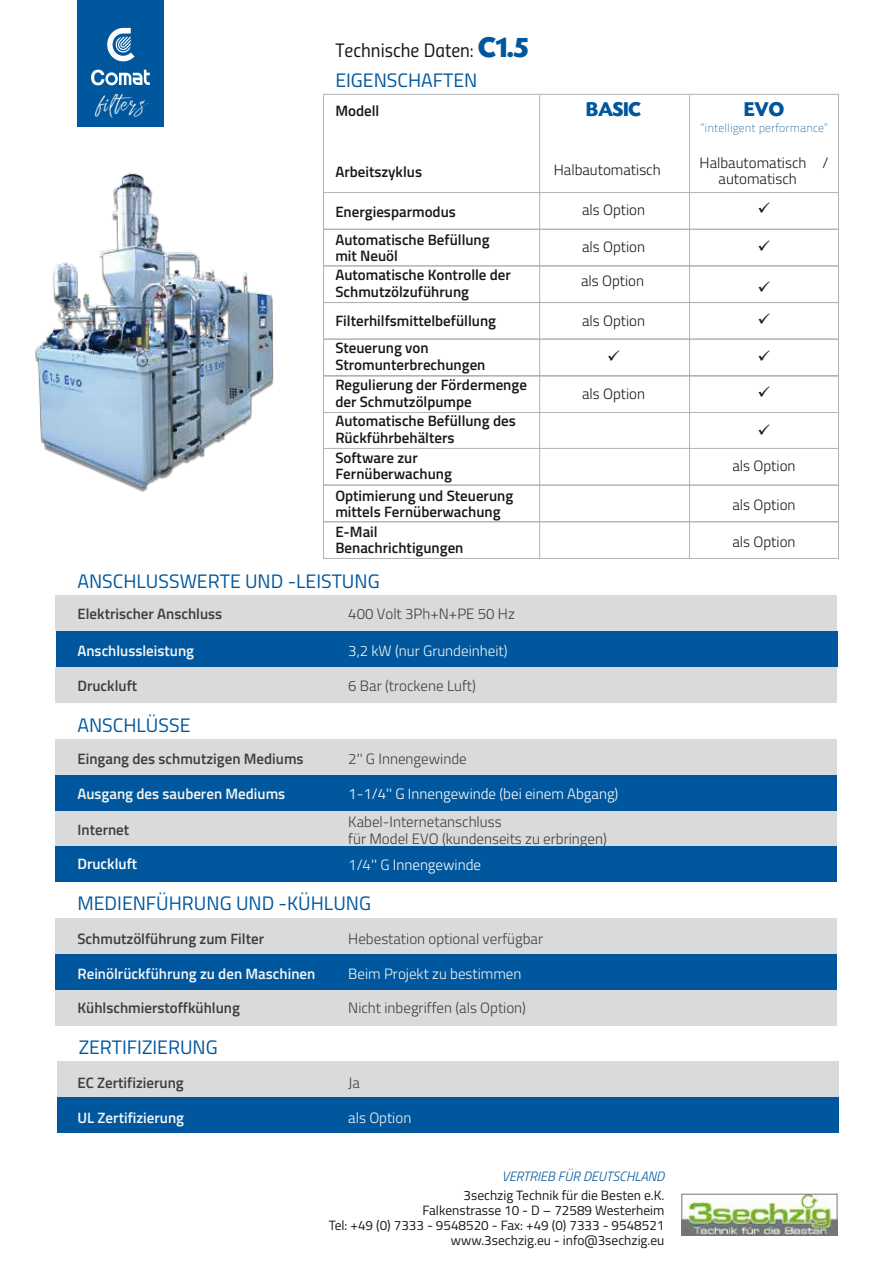
<style>
.page{position:relative;width:893px;height:1263px;background:#fff}
.page>*{position:absolute;margin:0;border:0;box-sizing:border-box;transform-origin:0 0}
.t1{font:700 21px "Today SHOP";color:#00579d}
.t2{font:700 21px "Today SHOP";color:#01569b}
.t3{font:19.5px "Titillium";color:#00579d}
.t4{font:19.5px "Titillium Regular Upright";color:#1a171c}
.t5{font:19.2px "Dreamlight Typeface Free Demo";letter-spacing:.065em;color:#f6f6f6}
.t6{font:600 15px/16.5px "Titillium";color:#1a171c}
.t7{font:300 15px/16.5px "Titillium";color:#3e3d40}
.t8{font:600 15px "Titillium";color:#3e3d40}
.t9{font:300 15px/16.5px "Titillium";color:#1a171c}
.t10{font:600 15px "Titillium";color:#f6f6f6}
.t11{font:300 15px "Titillium";color:#fff}
.t12{font:300 15px "Titillium";color:#f6f6f6}
.t13{font:600 15px "Titillium";color:#fff}
.t14{font:13.5px/15px "Titillium";color:#1a171c;text-align:right}
.t15{font:italic 300 13.5px "Titillium";color:#00579d}
.t16{font:12px "Titillium Title 20";color:#00579d}
.s1{font-family:"Today SHOP";font-weight:700;font-size:30px;color:#00579d}
.s2{color:#f6f6f6}
</style>
<div class="page">
<div style="left:77px;top:0;width:87px;height:127px;background:#00579d"></div>
<svg style="left:107px;top:28px;width:28px;height:34px"></svg>
<svg style="left:91px;top:70px;width:59px;height:15px"></svg>
<img style="left:684px;top:1196px;width:151px;height:37px">
<div style="left:682px;top:1194px;width:155px;height:41px;border:1px solid #727878"></div>
<div style="left:56px;top:595px;width:781px;height:36px;background:#d9dadb"></div>
<div style="left:56px;top:631px;width:781px;height:36px;background:#00579d"></div>
<div style="left:56px;top:667px;width:781px;height:36px;background:#d9dadb"></div>
<div style="left:56px;top:739px;width:781px;height:36px;background:#d9dadb"></div>
<div style="left:56px;top:810px;width:781px;height:36px;background:#d9dadb"></div>
<div style="left:56px;top:775px;width:781px;height:35px;background:#00579d"></div>
<div style="left:56px;top:846px;width:781px;height:36px;background:#00579d"></div>
<div style="left:56px;top:918px;width:781px;height:36px;background:#d9dadb"></div>
<div style="left:56px;top:990px;width:781px;height:36px;background:#d9dadb"></div>
<div style="left:56px;top:954px;width:781px;height:36px;background:#00579d"></div>
<div style="left:57px;top:1061px;width:781px;height:36px;background:#d9dadb"></div>
<div style="left:57px;top:1097px;width:781px;height:36px;background:#00579d"></div>
<div style="left:323px;top:229px;width:516px;height:37px;border:1px solid #b1b2b4"></div>
<div style="left:323px;top:192px;width:516px;height:38px;border:1px solid #b1b2b4"></div>
<div style="left:323px;top:302px;width:516px;height:37px;border:1px solid #b1b2b4"></div>
<div style="left:323px;top:339px;width:516px;height:37px;border:1px solid #b1b2b4"></div>
<div style="left:323px;top:375px;width:516px;height:38px;border:1px solid #b1b2b4"></div>
<div style="left:323px;top:448px;width:516px;height:37px;border:1px solid #b1b2b4"></div>
<div style="left:323px;top:266px;width:516px;height:37px;border:1px solid #b1b2b4"></div>
<div style="left:323px;top:485px;width:516px;height:37px;border:1px solid #b1b2b4"></div>
<div style="left:323px;top:521px;width:516px;height:38px;border:1px solid #b1b2b4"></div>
<hr style="left:323px;top:412px;width:1px;height:36px;background:#b1b2b4">
<hr style="left:838px;top:412px;width:1px;height:36px;background:#b1b2b4">
<hr style="left:539px;top:95px;width:1px;height:463px;background:#b1b2b4">
<hr style="left:689px;top:95px;width:1px;height:463px;background:#b1b2b4">
<img style="left:35px;top:173px;width:239px;height:319px">
<svg style="left:759px;top:301px;width:11px;height:3px"></svg>
<h2 class="t4" style="left:335px;top:36px;width:194px">Technische Daten: <span class="s1">C1.5</span></h2>
<p class="t5" style="left:98px;top:95px;width:48px">filters</p>
<h2 class="t3" style="left:335px;top:66px;width:143px">EIGENSCHAFTEN</h2>
<p class="t6" style="left:335px;top:101px;width:46px">Modell</p>
<h1 class="t1" style="left:586px;top:98px;width:56px">BASIC</h1>
<h1 class="t2" style="left:744px;top:98px;width:42px">EVO</h1>
<p class="t16" style="left:700px;top:120px;width:129px">“intelligent performance”</p>
<p class="t6" style="left:335px;top:163px;width:88px">Arbeitszyklus</p>
<p class="t9" style="left:554px;top:161px;width:109px">Halbautomatisch</p>
<p class="t9" style="left:718px;top:154px;width:111px;text-indent:-19px">Halbautomatisch / automatisch</p>
<p class="t9" style="left:582px;top:201px;width:65px">als Option</p>
<p class="t6" style="left:335px;top:203px;width:122px">Energiesparmodus</p>
<p class="t6" style="left:335px;top:230px;width:156px">Automatische Befüllung mit Neuöl</p>
<p class="t6" style="left:335px;top:266px;width:177px">Automatische Kontrolle der<br>Schmutzölzuführung</p>
<p class="t6" style="left:335px;top:312px;width:162px">Filterhilfsmittelbefüllung</p>
<p class="t6" style="left:335px;top:339px;width:152px">Steuerung von<br>Stromunterbrechungen</p>
<p class="t6" style="left:335px;top:376px;width:193px">Regulierung der Fördermenge der Schmutzölpumpe</p>
<p class="t6" style="left:335px;top:412px;width:182px">Automatische Befüllung des<br>Rückführbehälters</p>
<p class="t6" style="left:335px;top:449px;width:118px">Software zur<br>Fernüberwachung</p>
<p class="t6" style="left:335px;top:487px;width:179px">Optimierung und Steuerung mittels Fernüberwachung</p>
<p class="t6" style="left:335px;top:523px;width:130px">E-Mail<br>Benachrichtigungen</p>
<p class="t9" style="left:582px;top:238px;width:65px">als Option</p>
<p class="t9" style="left:581px;top:272px;width:65px">als Option</p>
<p class="t9" style="left:582px;top:312px;width:65px">als Option</p>
<p class="t9" style="left:582px;top:384px;width:65px">als Option</p>
<p class="t9" style="left:732px;top:457px;width:65px">als Option</p>
<p class="t9" style="left:732px;top:496px;width:65px">als Option</p>
<p class="t9" style="left:732px;top:533px;width:65px">als Option</p>
<h2 class="t3" style="left:77px;top:567px;width:304px">ANSCHLUSSWERTE UND -LEISTUNG</h2>
<p class="t8" style="left:77px;top:602px;width:146px">Elektrischer Anschluss</p>
<p class="t10" style="left:77px;top:640px;width:118px">Anschlussleistung</p>
<p class="t12" style="left:348px;top:640px;width:161px">3,2 kW (nur Grundeinheit)</p>
<p class="t8" style="left:77px;top:675px;width:61px">Druckluft</p>
<p class="t7" style="left:348px;top:677px;width:129px">6 Bar (trockene Luft)</p>
<h2 class="t3" style="left:77px;top:711px;width:114px">ANSCHLÜSSE</h2>
<p class="t8" style="left:77px;top:747px;width:228px">Eingang des schmutzigen Mediums</p>
<p class="t10" style="left:77px;top:782px;width:209px">Ausgang des sauberen Mediums</p>
<p class="t8" style="left:77px;top:818px;width:53px">Internet</p>
<p class="t13" style="left:77px;top:853px;width:61px">Druckluft</p>
<p class="t7" style="left:348px;top:749px;width:120px">2'' G Innengewinde</p>
<p class="t11" style="left:348px;top:782px;width:272px">1-1/4'' G Innengewinde (bei einem Abgang)</p>
<p class="t7" style="left:348px;top:813px;width:260px">Kabel-Internetanschluss<br>für Model EVO (kundenseits zu erbringen)</p>
<p class="t11" style="left:348px;top:854px;width:134px"><span class="s2">1/4'' G</span> Innengewinde</p>
<h2 class="t3" style="left:77px;top:889px;width:295px">MEDIENFÜHRUNG UND -KÜHLUNG</h2>
<p class="t8" style="left:77px;top:927px;width:188px">Schmutzölführung zum Filter</p>
<p class="t7" style="left:348px;top:929px;width:196px">Hebestation optional verfügbar</p>
<p class="t10" style="left:77px;top:962px;width:239px">Reinölrückführung zu den Maschinen</p>
<p class="t12" style="left:348px;top:962px;width:175px">Beim Projekt zu bestimmen</p>
<p class="t8" style="left:77px;top:997px;width:164px">Kühlschmierstoffkühlung</p>
<p class="t7" style="left:348px;top:999px;width:179px">Nicht inbegriffen (als Option)</p>
<h2 class="t3" style="left:79px;top:1033px;width:141px">ZERTIFIZIERUNG</h2>
<p class="t8" style="left:77px;top:1071px;width:108px">EC Zertifizierung</p>
<p class="t7" style="left:348px;top:1073px;width:13px">Ja</p>
<p class="t10" style="left:77px;top:1106px;width:108px">UL Zertifizierung</p>
<p class="t12" style="left:348px;top:1106px;width:65px">als Option</p>
<p class="t15" style="left:502px;top:1166px;width:164px">VERTRIEB FÜR DEUTSCHLAND</p>
<p class="t14" style="left:329px;top:1187px;width:337px">3sechzig Technik für die Besten e.K.<br>Falkenstrasse 10 - D – 72589 Westerheim<br>Tel: +49 (0) 7333 - 9548520 - Fax: +49 (0) 7333 - 9548521 www.3sechzig.eu - info@3sechzig.eu</p>
</div>
